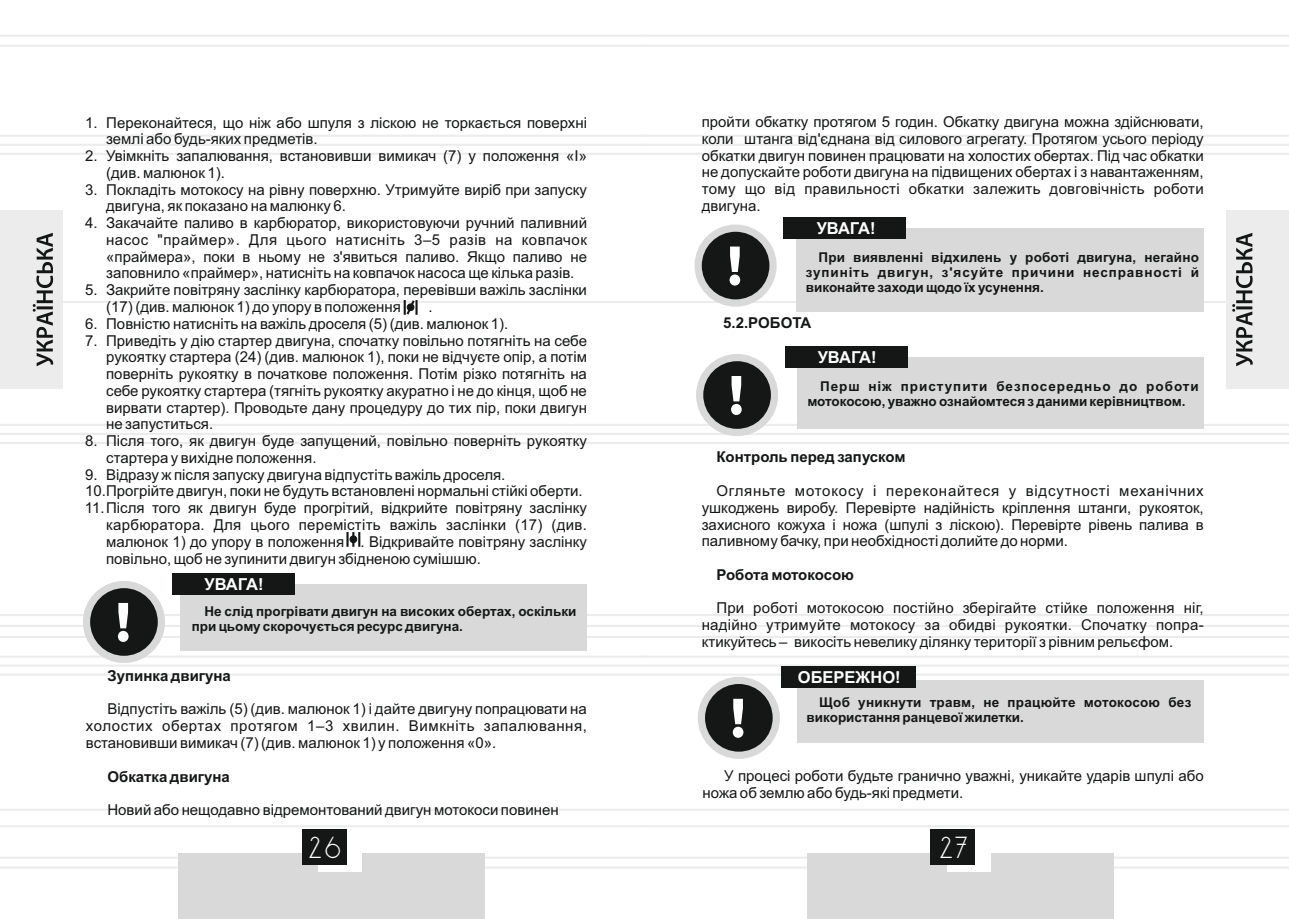
<style>
.page{position:relative;width:1289px;height:919px;background:#fff}
.page>*{position:absolute;margin:0;border:0;box-sizing:border-box;transform-origin:0 0}
.t1{font:26.25px "DS Standart Cyr";color:#fff}
.t2{font:700 16.5px "Arial";color:#fff}
.t3{font:15px/16.8px "Arial";color:#151616;text-align:justify}
.t4{font:700 15px "Arial";color:#151616}
.t5{font:700 13.5px/15.1px "Arial";color:#151616}
</style>
<div class="page">
<hr style="left:644px;top:135px;width:644px;height:2px;background:#ececec">
<hr style="left:644px;top:153px;width:644px;height:2px;background:#ececec">
<hr style="left:644px;top:424px;width:644px;height:2px;background:#ececec">
<hr style="left:644px;top:442px;width:644px;height:2px;background:#ececec">
<hr style="left:644px;top:655px;width:644px;height:2px;background:#ececec">
<hr style="left:644px;top:673px;width:644px;height:2px;background:#ececec">
<hr style="left:644px;top:856px;width:644px;height:2px;background:#ececec">
<hr style="left:644px;top:866px;width:644px;height:2px;background:#ececec">
<hr style="left:644px;top:35px;width:644px;height:2px;background:#ececec">
<hr style="left:644px;top:45px;width:644px;height:2px;background:#ececec">
<hr style="left:644px;top:808px;width:644px;height:2px;background:#ececec">
<hr style="left:644px;top:825px;width:644px;height:2px;background:#ececec">
<hr style="left:644px;top:301px;width:644px;height:2px;background:#ececec">
<hr style="left:0;top:135px;width:644px;height:2px;background:#ececec">
<hr style="left:0;top:144px;width:1288px;height:2px;background:#ececec">
<hr style="left:0;top:153px;width:644px;height:2px;background:#ececec">
<hr style="left:0;top:424px;width:644px;height:2px;background:#ececec">
<svg style="left:0;top:433px;width:1288px;height:3px"></svg>
<hr style="left:0;top:442px;width:644px;height:2px;background:#ececec">
<hr style="left:0;top:655px;width:644px;height:2px;background:#ececec">
<hr style="left:0;top:664px;width:1288px;height:3px;background:#f1f1f1">
<hr style="left:0;top:673px;width:644px;height:2px;background:#ececec">
<hr style="left:0;top:856px;width:644px;height:2px;background:#ececec">
<hr style="left:0;top:866px;width:644px;height:2px;background:#ececec">
<hr style="left:0;top:35px;width:644px;height:2px;background:#ececec">
<hr style="left:0;top:45px;width:644px;height:2px;background:#ececec">
<hr style="left:0;top:808px;width:644px;height:2px;background:#ececec">
<hr style="left:0;top:825px;width:644px;height:2px;background:#ececec">
<hr style="left:0;top:301px;width:644px;height:2px;background:#ececec">
<div style="left:178px;top:853px;width:307px;height:65px;background:#d9d9da"></div>
<div style="left:318px;top:832px;width:44px;height:39px;background:#fff"></div>
<div style="left:301px;top:829px;width:45px;height:36px;background:#151616"></div>
<div style="left:0;top:210px;width:62px;height:179px;background:#ececec"></div>
<svg style="left:33px;top:233px;width:20px;height:133px"></svg>
<div style="left:807px;top:853px;width:306px;height:65px;background:#d9d9da"></div>
<div style="left:946px;top:832px;width:44px;height:39px;background:#fff"></div>
<div style="left:930px;top:829px;width:45px;height:36px;background:#151616"></div>
<div style="left:1226px;top:210px;width:62px;height:179px;background:#ececec"></div>
<svg style="left:1232px;top:233px;width:20px;height:133px"></svg>
<div style="left:697px;top:676px;width:83px;height:82px;border:14px solid #d9d9da;border-radius:50%"></div>
<div style="left:705px;top:684px;width:67px;height:67px;background:#151616;border-radius:50%"></div>
<svg style="left:732px;top:698px;width:11px;height:39px"></svg>
<div style="left:797px;top:680px;width:406px;height:63px;background:#d9d9da"></div>
<div style="left:781px;top:666px;width:135px;height:21px;background:#151616"></div>
<div style="left:694px;top:224px;width:82px;height:82px;border:14px solid #d9d9da;border-radius:50%"></div>
<div style="left:701px;top:232px;width:68px;height:67px;background:#151616;border-radius:50%"></div>
<svg style="left:729px;top:246px;width:11px;height:39px"></svg>
<div style="left:796px;top:228px;width:407px;height:84px;background:#d9d9da"></div>
<div style="left:783px;top:217px;width:123px;height:21px;background:#151616"></div>
<div style="left:696px;top:354px;width:82px;height:82px;border:14px solid #d9d9da;border-radius:50%"></div>
<div style="left:703px;top:361px;width:68px;height:68px;background:#151616;border-radius:50%"></div>
<svg style="left:731px;top:376px;width:10px;height:39px"></svg>
<div style="left:797px;top:357px;width:407px;height:72px;background:#d9d9da"></div>
<div style="left:785px;top:346px;width:122px;height:22px;background:#151616"></div>
<div style="left:83px;top:581px;width:82px;height:82px;border:14px solid #d9d9da;border-radius:50%"></div>
<div style="left:90px;top:588px;width:68px;height:67px;background:#151616;border-radius:50%"></div>
<svg style="left:0;top:603px;width:1288px;height:39px"></svg>
<div style="left:180px;top:584px;width:407px;height:66px;background:#d9d9da"></div>
<div style="left:172px;top:573px;width:122px;height:22px;background:#151616"></div>
<hr style="left:403px;top:300px;width:3px;height:15px;background:#151616">
<svg style="left:404px;top:300px;width:13px;height:15px"></svg>
<svg style="left:346px;top:532px;width:14px;height:14px"></svg>
<p class="t3" style="left:106px;top:115px;width:482px;text-indent:-21px">1. Переконайтеся, що ніж або шпуля з ліскою не торкається поверхні землі або будь-яких предметів.</p>
<p class="t3" style="left:106px;top:149px;width:482px;text-indent:-21px">2. Увімкніть запалювання, встановивши вимикач (7) у положення «I» (див. малюнок 1).</p>
<p class="t3" style="left:106px;top:182px;width:482px;text-indent:-21px">3. Покладіть мотокосу на рівну поверхню. Утримуйте виріб при запуску двигуна, як показано на малюнку 6.</p>
<p class="t3" style="left:106px;top:216px;width:482px;text-indent:-21px">4. Закачайте паливо в карбюратор, використовуючи ручний паливний насос "праймер». Для цього натисніть 3‒5 разів на ковпачок «праймера», поки в ньому не з'явиться паливо. Якщо паливо не заповнило «праймер», натисніть на ковпачок насоса ще кілька разів.</p>
<p class="t3" style="left:106px;top:283px;width:482px;text-indent:-21px">5. Закрийте повітряну заслінку карбюратора, перевівши важіль заслінки (17) (див. малюнок 1) до упору в положення</p>
<p class="t3" style="left:428px;top:300px;width:6px">.</p>
<p class="t3" style="left:85px;top:316px;width:425px">6. Повністю натисніть на важіль дроселя (5) (див. малюнок 1).</p>
<p class="t3" style="left:106px;top:333px;width:482px;text-indent:-21px">7. Приведіть у дію стартер двигуна, спочатку повільно потягніть на себе рукоятку стартера (24) (див. малюнок 1), поки не відчуєте опір, а потім поверніть рукоятку в початкове положення. Потім різко потягніть на себе рукоятку стартера (тягніть рукоятку акуратно і не до кінця, щоб не вирвати стартер). Проводьте дану процедуру до тих пір, поки двигун не запуститься.</p>
<p class="t3" style="left:106px;top:434px;width:482px;text-indent:-21px">8. Після того, як двигун буде запущений, повільно поверніть рукоятку стартера у вихідне положення.</p>
<p class="t3" style="left:85px;top:467px;width:422px">9. Відразу ж після запуску двигуна відпустіть важіль дроселя.</p>
<p class="t3" style="left:85px;top:484px;width:499px">10. Прогрійте двигун, поки не будуть встановлені нормальні стійкі оберти.</p>
<p class="t3" style="left:106px;top:501px;width:482px;text-indent:-21px">11. Після того як двигун буде прогрітий, відкрийте повітряну заслінку карбюратора. Для цього перемістіть важіль заслінки (17) (див. малюнок 1) до упору в положення . Відкривайте повітряну заслінку повільно, щоб не зупинити двигун збідненою сумішшю.</p>
<p class="t2" style="left:204px;top:578px;width:60px">УВАГА!</p>
<p class="t5" style="left:192px;top:605px;width:386px;text-indent:13px">Не слід прогрівати двигун на високих обертах, оскільки при цьому скорочується ресурс двигуна.</p>
<p class="t4" style="left:107px;top:670px;width:125px">Зупинка двигуна</p>
<p class="t3" style="left:86px;top:702px;width:502px;text-indent:22px">Відпустіть важіль (5) (див. малюнок 1) і дайте двигуну попрацювати на холостих обертах протягом 1‒3 хвилин. Вимкніть запалювання, встановивши вимикач (7) (див. малюнок 1) у положення «0».</p>
<p class="t4" style="left:107px;top:770px;width:124px">Обкатка двигуна</p>
<p class="t3" style="left:107px;top:802px;width:452px">Новий або нещодавно відремонтований двигун мотокоси повинен</p>
<p class="t3" style="left:701px;top:115px;width:503px">пройти обкатку протягом 5 годин. Обкатку двигуна можна здійснювати, коли штанга від'єднана від силового агрегату. Протягом усього періоду обкатки двигун повинен працювати на холостих обертах. Під час обкатки не допускайте роботи двигуна на підвищених обертах і з навантаженням, тому що від правильності обкатки залежить довговічність роботи двигуна.</p>
<p class="t2" style="left:816px;top:222px;width:60px">УВАГА!</p>
<p class="t5" style="left:805px;top:250px;width:394px;text-align:justify;text-indent:13px">При виявленні відхилень у роботі двигуна, негайно зупиніть двигун, з'ясуйте причини несправності й виконайте заходи щодо їх усунення.</p>
<p class="t4" style="left:723px;top:317px;width:90px">5.2. РОБОТА</p>
<p class="t2" style="left:817px;top:351px;width:60px">УВАГА!</p>
<p class="t5" style="left:807px;top:380px;width:393px;text-indent:13px">Перш ніж приступити безпосередньо до роботи мотокосою, уважно ознайомтеся з даними керівництвом.</p>
<p class="t4" style="left:716px;top:451px;width:191px">Контроль перед запуском</p>
<p class="t3" style="left:701px;top:483px;width:503px;text-indent:15px">Огляньте мотокосу і переконайтеся у відсутності механічних ушкоджень виробу. Перевірте надійність кріплення штанги, рукояток, захисного кожуха і ножа (шпулі з ліскою). Перевірте рівень палива в паливному бачку, при необхідності долийте до норми.</p>
<p class="t4" style="left:716px;top:569px;width:139px">Робота мотокосою</p>
<p class="t3" style="left:701px;top:601px;width:503px;text-indent:15px">При роботі мотокосою постійно зберігайте стійке положення ніг, надійно утримуйте мотокосу за обидві рукоятки. Спочатку попра&shy;ктикуйтесь – викосіть невелику ділянку території з рівним рельєфом.</p>
<p class="t2" style="left:797px;top:671px;width:104px">ОБЕРЕЖНО!</p>
<p class="t5" style="left:806px;top:696px;width:386px;text-indent:13px">Щоб уникнути травм, не працюйте мотокосою без використання ранцевої жилетки.</p>
<p class="t3" style="left:702px;top:768px;width:502px;text-indent:22px">У процесі роботи будьте гранично уважні, уникайте ударів шпулі або ножа об землю або будь-які предмети.</p>
<h1 class="t1" style="left:309px;top:836px;width:33px">26</h1>
<h1 class="t1" style="left:939px;top:836px;width:29px">27</h1>
</div>
